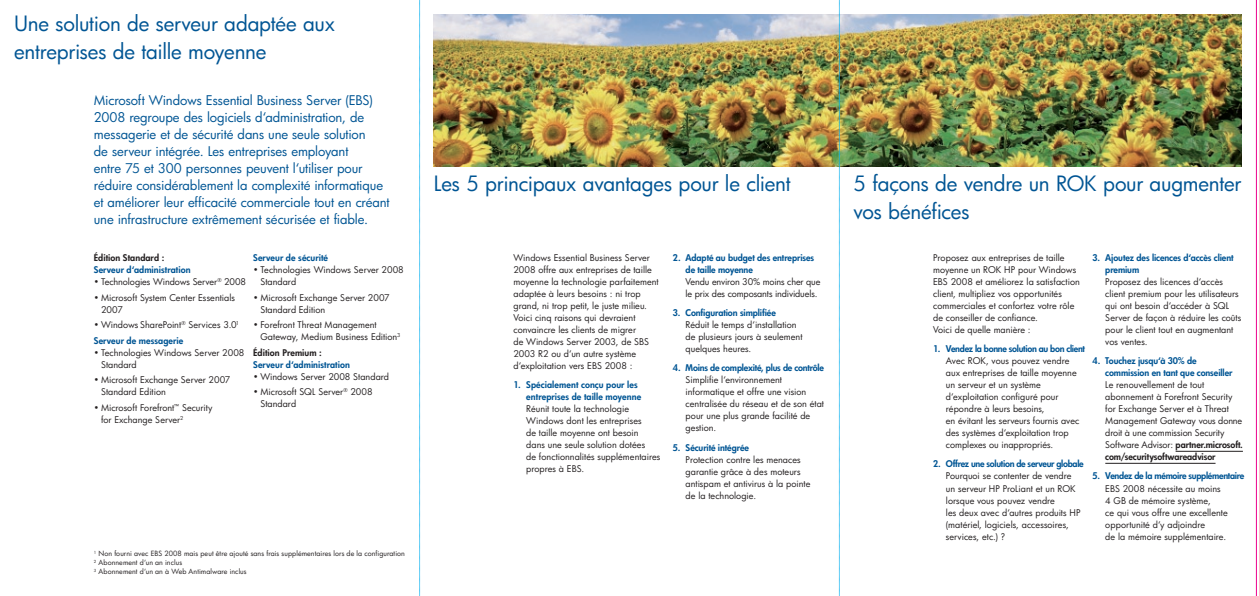
<style>
.page{position:relative;width:1259px;height:596px;background:#fff}
.page>*{position:absolute;margin:0;border:0;box-sizing:border-box;transform-origin:0 0}
.t1{font:20.5px/28px "HP Futura";letter-spacing:-.01em;color:#005594}
.t2{font:13px/17px "HP Futura";letter-spacing:-.01em;color:#005594}
.t3{font:9px/12px "HP Futura";color:#231f20}
.t4{font:800 9px/12px "HP Futura";letter-spacing:-.01em;color:#005594}
.t5{font:800 9px "HP Futura";letter-spacing:-.03em;color:#005594}
.t6{font:800 9px/12px "HP Futura";letter-spacing:.01em;color:#005594}
.t7{font:800 9px "HP Futura";letter-spacing:.005em;color:#231f20}
.t8{font:7px/9px "HP Futura";letter-spacing:.01em;color:#231f20}
.s1{font-weight:800;color:#005594}
.s2{font-weight:800}
</style>
<div class="page">
<hr style="left:1175px;top:450px;width:68px;height:1px;background:#231f20">
<hr style="left:1105px;top:462px;width:110px;height:1px;background:#231f20">
<img style="left:433px;top:14px;width:808px;height:152px">
<svg style="left:419px;top:0;width:2px;height:596px"></svg>
<svg style="left:839px;top:0;width:1px;height:596px"></svg>
<hr style="left:1256px;top:0;width:1px;height:595px;background:#ed028c">
<h1 class="t1" style="left:14px;top:9px;width:322px">Une solution de serveur adaptée aux entreprises de taille moyenne</h1>
<p class="t2" style="left:94px;top:91px;width:297px">Microsoft Windows Essential Business Server (EBS)<br>2008 regroupe des logiciels d‘administration, de messagerie et de sécurité dans une seule solution<br>de serveur intégrée. Les entreprises employant<br>entre 75 et 300 personnes peuvent l‘utiliser pour réduire considérablement la complexité informatique et améliorer leur efficacité commerciale tout en créant une infrastructure extrêmement sécurisée et fiable.</p>
<p class="t7" style="left:94px;top:251px;width:72px">Édition Standard :</p>
<p class="t4" style="left:94px;top:263px;width:98px">Serveur d‘administration</p>
<p class="t3" style="left:94px;top:275px;width:154px">• Technologies Windows Server<sup>®</sup> 2008</p>
<p class="t3" style="left:101px;top:291px;width:135px;text-indent:-7px">• Microsoft System Center Essentials<br>2007</p>
<p class="t3" style="left:94px;top:316px;width:147px;line-height:15.6px">• Windows SharePoint<sup>®</sup> Services 3.0<sup>1<br></sup><span class="s1">Serveur de messagerie</span></p>
<p class="t3" style="left:101px;top:346px;width:145px;text-indent:-7px">• Technologies Windows Server 2008<br>Standard</p>
<p class="t3" style="left:101px;top:373px;width:131px;text-indent:-7px">• Microsoft Exchange Server 2007<br>Standard Edition</p>
<p class="t3" style="left:101px;top:401px;width:113px;text-indent:-7px">• Microsoft Forefront<sup>™</sup> Security for Exchange Server<sup>2</sup></p>
<p class="t6" style="left:253px;top:251px;width:76px">Serveur de sécurité</p>
<p class="t3" style="left:260px;top:263px;width:145px;text-indent:-7px">• Technologies Windows Server 2008<br>Standard</p>
<p class="t3" style="left:260px;top:291px;width:131px;text-indent:-7px">• Microsoft Exchange Server 2007<br>Standard Edition</p>
<p class="t3" style="left:260px;top:318px;width:141px;text-indent:-7px">• Forefront Threat Management<br>Gateway, Medium Business Edition<sup>3</sup></p>
<p class="t7" style="left:253px;top:346px;width:70px">Édition Premium :</p>
<p class="t4" style="left:253px;top:358px;width:98px">Serveur d‘administration</p>
<p class="t3" style="left:253px;top:370px;width:137px">• Windows Server 2008 Standard</p>
<p class="t3" style="left:260px;top:385px;width:114px;text-indent:-7px">• Microsoft SQL Server<sup>®</sup> 2008<br>Standard</p>
<p class="t8" style="left:94px;top:548px;width:312px"><sup>1</sup> Non fourni avec EBS 2008 mais peut être ajouté sans frais supplémentaires lors de la configuration<br><sup>2</sup> Abonnement d‘un an inclus<br><sup>3</sup> Abonnement d‘un an à Web Antimalware inclus</p>
<h1 class="t1" style="left:434px;top:168px;width:358px">Les 5 principaux avantages pour le client</h1>
<h1 class="t1" style="left:853px;top:168px;width:389px">5 façons de vendre un ROK pour augmenter vos bénéfices</h1>
<p class="t3" style="left:513px;top:251px;width:147px">Windows Essential Business Server 2008 offre aux entreprises de taille moyenne la technologie parfaitement adaptée à leurs besoins : ni trop grand, ni trop petit, le juste milieu.<br>Voici cinq raisons qui devraient convaincre les clients de migrer<br>de Windows Server 2003, de SBS 2003 R2 ou d‘un autre système d‘exploitation vers EBS 2008 :</p>
<p class="t6" style="left:526px;top:378px;width:116px;text-indent:-13px">1. Spécialement conçu pour les entreprises de taille moyenne</p>
<p class="t3" style="left:526px;top:402px;width:136px">Réunit toute la technologie<br>Windows dont les entreprises<br>de taille moyenne ont besoin<br>dans une seule solution dotées<br>de fonctionnalités supplémentaires propres à EBS.</p>
<p class="t4" style="left:685px;top:251px;width:130px;text-indent:-13px">2. Adapté au budget des entreprises de taille moyenne</p>
<p class="t3" style="left:685px;top:275px;width:136px">Vendu environ 30% moins cher que le prix des composants individuels.</p>
<p class="t4" style="left:673px;top:306px;width:105px">3. Configuration simplifiée</p>
<p class="t3" style="left:685px;top:318px;width:118px">Réduit le temps d‘installation de plusieurs jours à seulement quelques heures.</p>
<p class="t4" style="left:673px;top:361px;width:153px">4. Moins de complexité, plus de contrôle</p>
<p class="t3" style="left:685px;top:373px;width:140px">Simplifie l‘environnement informatique et offre une vision centralisée du réseau et de son état pour une plus grande facilité de gestion.</p>
<p class="t4" style="left:673px;top:441px;width:78px">5. Sécurité intégrée</p>
<p class="t3" style="left:685px;top:453px;width:126px">Protection contre les menaces garantie grâce à des moteurs antispam et antivirus à la pointe de la technologie.</p>
<p class="t3" style="left:933px;top:251px;width:148px">Proposez aux entreprises de taille moyenne un ROK HP pour Windows EBS 2008 et améliorez la satisfaction client, multipliez vos opportunités commerciales et confortez votre rôle de conseiller de confiance.<br>Voici de quelle manière :</p>
<p class="t5" style="left:933px;top:342px;width:153px">1. Vendez la bonne solution au bon client</p>
<p class="t3" style="left:946px;top:354px;width:135px">Avec ROK, vous pouvez vendre aux entreprises de taille moyenne un serveur et un système d‘exploitation configuré pour répondre à leurs besoins,<br>en évitant les serveurs fournis avec des systèmes d‘exploitation trop complexes ou inappropriés.</p>
<p class="t5" style="left:933px;top:458px;width:152px">2. Offrez une solution de serveur globale</p>
<p class="t3" style="left:946px;top:469px;width:136px">Pourquoi se contenter de vendre un serveur HP ProLiant et un ROK lorsque vous pouvez vendre<br>les deux avec d‘autres produits HP (matériel, logiciels, accessoires, services, etc.) ?</p>
<p class="t4" style="left:1105px;top:251px;width:130px;text-indent:-13px">3. Ajoutez des licences d‘accès client premium</p>
<p class="t3" style="left:1105px;top:275px;width:138px">Proposez des licences d‘accès client premium pour les utilisateurs qui ont besoin d‘accéder à SQL<br>Server de façon à réduire les coûts pour le client tout en augmentant vos ventes.</p>
<p class="t4" style="left:1105px;top:354px;width:129px;text-indent:-13px">4. Touchez jusqu‘à 30% de commission en tant que conseiller</p>
<p class="t3" style="left:1105px;top:378px;width:139px">Le renouvellement de tout abonnement à Forefront Security for Exchange Server et à Threat<br>Management Gateway vous donne droit à une commission Security<br>Software Advisor: <span class="s2">partner.microsoft. com/securitysoftwareadvisor</span></p>
<p class="t5" style="left:1092px;top:470px;width:153px">5. Vendez de la mémoire supplémentaire</p>
<p class="t3" style="left:1105px;top:481px;width:124px">EBS 2008 nécessite au moins<br>4 GB de mémoire système,<br>ce qui vous offre une excellente opportunité d‘y adjoindre<br>de la mémoire supplémentaire.</p>
</div>
